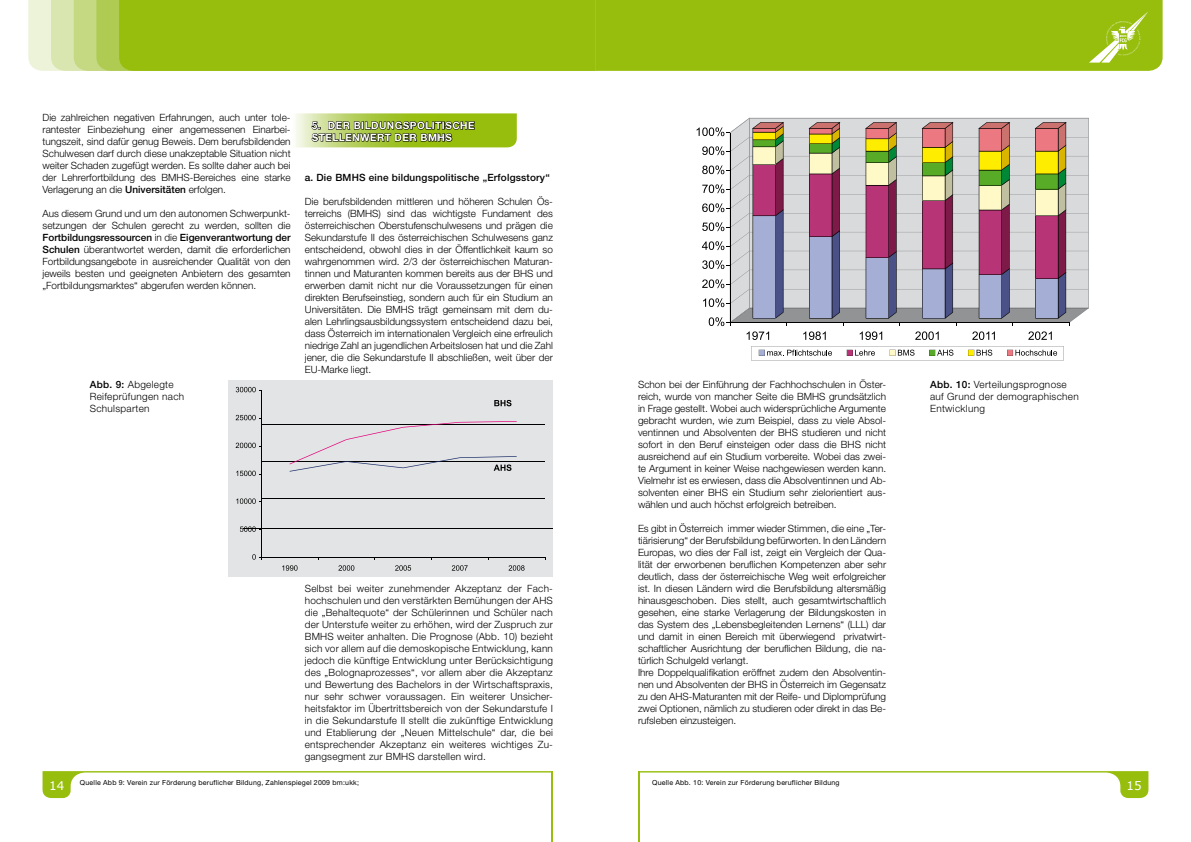
<style>
.page{position:relative;width:1191px;height:842px;background:#fff}
.page>*{position:absolute;margin:0;border:0;box-sizing:border-box;transform-origin:0 0}
.t1{font:12px "Verdana";color:#fff}
.t2{font:300 10px/12px "Helvetica Neue";color:#000;text-align:justify}
.t3{font:300 10px/12px "Helvetica Neue";letter-spacing:.03em;color:#000}
.t4{font:500 10px "Helvetica Neue";letter-spacing:.02em;color:#000}
.t5{font:700 10px "Helvetica Neue";letter-spacing:.05em;color:#fff}
.t6{font:7px "Helvetica Neue";letter-spacing:.03em;color:#000}
.s1{font-weight:500}
</style>
<div class="page">
<hr style="left:551px;top:771px;width:2px;height:71px;background:#97be0d">
<svg style="left:43px;top:771px;width:508px;height:27px"></svg>
<div style="left:28px;top:0;width:23px;height:71px;background:#ecf3d9"></div>
<svg style="left:51px;top:0;width:544px;height:71px;background:#9cc11b"></svg>
<svg style="left:639px;top:771px;width:509px;height:27px"></svg>
<hr style="left:638px;top:771px;width:1px;height:71px;background:#97be0d">
<div style="left:595px;top:0;width:567px;height:71px;background:#97be0d"></div>
<svg style="left:1089px;top:11px;width:59px;height:52px;background:#a9c938"></svg>
<svg style="left:295px;top:113px;width:222px;height:35px;background:#8da539"></svg>
<div style="left:229px;top:380px;width:324px;height:197px;background:#e3e4e5"></div>
<hr style="left:261px;top:498px;width:284px;height:1px;background:#000">
<hr style="left:261px;top:461px;width:284px;height:1px;background:#000">
<hr style="left:261px;top:424px;width:284px;height:1px;background:#000">
<hr style="left:261px;top:390px;width:1px;height:168px;background:#000">
<hr style="left:261px;top:558px;width:284px;height:1px;background:#000">
<svg style="left:252px;top:554px;width:10px;height:6px"></svg>
<svg style="left:240px;top:526px;width:21px;height:6px"></svg>
<svg style="left:236px;top:498px;width:25px;height:6px"></svg>
<svg style="left:236px;top:471px;width:25px;height:5px"></svg>
<svg style="left:236px;top:443px;width:25px;height:5px"></svg>
<svg style="left:236px;top:415px;width:25px;height:5px"></svg>
<svg style="left:236px;top:387px;width:25px;height:5px"></svg>
<svg style="left:282px;top:565px;width:15px;height:6px"></svg>
<svg style="left:338px;top:565px;width:16px;height:6px"></svg>
<svg style="left:395px;top:565px;width:16px;height:6px"></svg>
<svg style="left:452px;top:565px;width:16px;height:6px"></svg>
<svg style="left:508px;top:565px;width:16px;height:6px"></svg>
<svg style="left:494px;top:400px;width:17px;height:6px"></svg>
<svg style="left:289px;top:421px;width:227px;height:51px"></svg>
<hr style="left:243px;top:528px;width:310px;height:1px;background:#000">
<svg style="left:696px;top:118px;width:392px;height:222px;background:#c4b4b6"></svg>
<svg style="left:751px;top:346px;width:312px;height:14px"></svg>
<p class="t2" style="left:43px;top:112px;width:250px">Die zahlreichen negativen Erfahrungen, auch unter tole&shy;rantester Einbeziehung einer angemessenen Einarbei&shy;tungszeit, sind dafür genug Beweis. Dem berufsbildenden Schulwesen darf durch diese unakzeptable Situation nicht weiter Schaden zugefügt werden. Es sollte daher auch bei der Lehrerfortbildung des BMHS-Bereiches eine starke Verlagerung an die <span class="s1">Universitäten</span> erfolgen.</p>
<p class="t2" style="left:43px;top:208px;width:250px">Aus diesem Grund und um den autonomen Schwerpunkt&shy;setzungen der Schulen gerecht zu werden, sollten die <span class="s1">Fortbildungsressourcen</span> in die <span class="s1">Eigenverantwortung der Schulen</span> überantwortet werden, damit die erforderlichen Fortbildungsangebote in ausreichender Qualität von den jeweils besten und geeigneten Anbietern des gesamten „Fortbildungsmarktes“ abgerufen werden können.</p>
<p class="t5" style="left:312px;top:119px;width:91px">5. DER BI LDUNGSP</p>
<p class="t5" style="left:417px;top:119px;width:58px">OLITISCHE</p>
<p class="t5" style="left:312px;top:131px;width:91px">STELLENWERT DER</p>
<p class="t5" style="left:420px;top:131px;width:33px">BMHS</p>
<p class="t4" style="left:305px;top:172px;width:246px">a. Die BMHS eine bildungspolitische „Erfolgsstory“</p>
<p class="t2" style="left:305px;top:195px;width:250px">Die berufsbildenden mittleren und höheren Schulen Ös&shy;terreichs (BMHS) sind das wichtigste Fundament des österreichischen Oberstufenschulwesens und prägen die Sekundarstufe II des österreichischen Schulwesens ganz entscheidend, obwohl dies in der Öffentlichkeit kaum so wahrgenommen wird. 2/3 der österreichischen Maturan&shy;tinnen und Maturanten kommen bereits aus der BHS und erwerben damit nicht nur die Voraussetzungen für einen direkten Berufseinstieg, sondern auch für ein Studium an Universitäten. Die BMHS trägt gemeinsam mit dem du&shy;alen Lehrlingsausbildungssystem entscheidend dazu bei, dass Österreich im internationalen Vergleich eine erfreulich niedrige Zahl an jugendlichen Arbeitslosen hat und die Zahl jener, die die Sekundarstufe II abschließen, weit über der EU-Marke liegt.</p>
<p class="t2" style="left:638px;top:378px;width:250px">Schon bei der Einführung der Fachhochschulen in Öster&shy;reich, wurde von mancher Seite die BMHS grundsätzlich in Frage gestellt. Wobei auch widersprüchliche Argumente gebracht wurden, wie zum Beispiel, dass zu viele Absol&shy;ventinnen und Absolventen der BHS studieren und nicht sofort in den Beruf einsteigen oder dass die BHS nicht ausreichend auf ein Studium vorbereite. Wobei das zwei&shy;te Argument in keiner Weise nachgewiesen werden kann.<br>Vielmehr ist es erwiesen, dass die Absolventinnen und Ab&shy;solventen einer BHS ein Studium sehr zielorientiert aus&shy;wählen und auch höchst erfolgreich betreiben.</p>
<p class="t2" style="left:638px;top:522px;width:250px;text-align:left">Es gibt in Österreich immer wieder Stimmen, die eine „Ter&shy;tiärisierung“ der Berufsbildung befürworten. In den Ländern Europas, wo dies der Fall ist, zeigt ein Vergleich der Qua&shy;lität der erworbenen beruflichen Kompetenzen aber sehr deutlich, dass der österreichische Weg weit erfolgreicher ist. In diesen Ländern wird die Berufsbildung altersmäßig hinausgeschoben. Dies stellt, auch gesamtwirtschaftlich gesehen, eine starke Verlagerung der Bildungskosten in das System des „Lebensbegleitenden Lernens“ (LLL) dar und damit in einen Bereich mit überwiegend privatwirt&shy;schaftlicher Ausrichtung der beruflichen Bildung, die na&shy;türlich Schulgeld verlangt.<br>Ihre Doppelqualifikation eröffnet zudem den Absolventin&shy;nen und Absolventen der BHS in Österreich im Gegensatz zu den AHS-Maturanten mit der Reife- und Diplomprüfung zwei Optionen, nämlich zu studieren oder direkt in das Be&shy;rufsleben einzusteigen.</p>
<p class="t3" style="left:90px;top:378px;width:96px"><span class="s1">Abb. 9:</span> Abgelegte<br>Reifeprüfungen nach<br>Schulsparten</p>
<p class="t3" style="left:930px;top:378px;width:150px"><span class="s1">Abb. 10:</span> Verteilungsprognose auf Grund der demographischen<br>Entwicklung</p>
<p class="t2" style="left:305px;top:582px;width:250px">Selbst bei weiter zunehmender Akzeptanz der Fach&shy;hochschulen und den verstärkten Bemühungen der AHS die „Behaltequote“ der Schülerinnen und Schüler nach der Unterstufe weiter zu erhöhen, wird der Zuspruch zur BMHS weiter anhalten. Die Prognose (Abb. 10) bezieht sich vor allem auf die demoskopische Entwicklung, kann jedoch die künftige Entwicklung unter Berücksichtigung des „Bolognaprozesses“, vor allem aber die Akzeptanz und Bewertung des Bachelors in der Wirtschaftspraxis, nur sehr schwer voraussagen. Ein weiterer Unsicher&shy;heitsfaktor im Übertrittsbereich von der Sekundarstufe I in die Sekundarstufe II stellt die zukünftige Entwicklung und Etablierung der „Neuen Mittelschule“ dar, die bei entsprechender Akzeptanz ein weiteres wichtiges Zu&shy;gangsegment zur BMHS darstellen wird.</p>
<p class="t6" style="left:80px;top:778px;width:280px">Quelle Abb 9: Verein zur Förderung beruflicher Bildung, Zahlenspiegel 2009 bm:ukk;</p>
<p class="t6" style="left:652px;top:778px;width:189px">Quelle Abb. 10: Verein zur Förderung beruflicher Bildung</p>
<p class="t1" style="left:49px;top:778px;width:17px">14</p>
<p class="t1" style="left:1126px;top:778px;width:17px">15</p>
</div>
